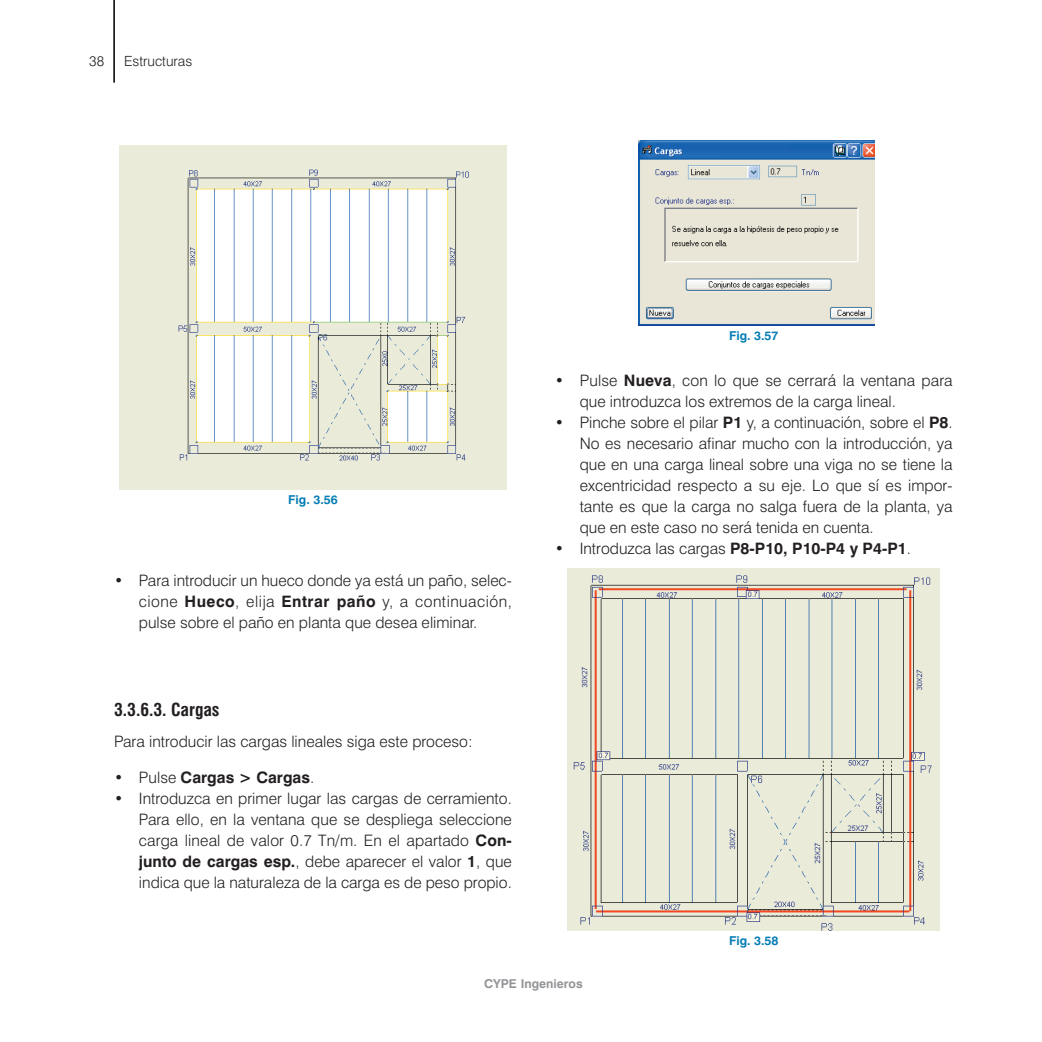
<style>
.page{position:relative;width:1042px;height:1042px;background:#fff}
.page>*{position:absolute;margin:0;border:0;box-sizing:border-box;transform-origin:0 0}
.t1{font:700 condensed 17.5px "Swiss 721 BT";color:#231f20}
.t2{font:300 15.75px/21px "Swiss 721 BT";color:#231f20;text-align:justify}
.t3{font:700 15.75px "Swiss 721 BT";color:#231f20}
.t4{font:300 14px "Swiss 721 BT";color:#231f20}
.t5{font:700 12.25px "Swiss 721 BT";color:#057db4}
.t6{font:700 12.25px "Swiss 721 BT";color:#939598}
.s1{font-weight:700}
.s2{font-weight:300}
</style>
<div class="page">
<img style="left:119px;top:146px;width:388px;height:343px">
<hr style="left:113px;top:0;width:2px;height:83px;background:#231f20">
<img style="left:568px;top:568px;width:372px;height:362px">
<img style="left:638px;top:140px;width:236px;height:185px">
<p class="t4" style="left:89px;top:53px;width:16px">38</p>
<p class="t4" style="left:124px;top:53px;width:70px">Estructuras</p>
<p class="t5" style="left:288px;top:492px;width:51px">Fig. 3.56</p>
<p class="t2" style="left:139px;top:569px;width:374px;text-indent:-25px">• Para introducir un hueco donde ya está un paño, selec&shy;cione <span class="s1">Hueco</span>, elija <span class="s1">Entrar paño</span> y, a continuación, pulse sobre el paño en planta que desea eliminar.</p>
<p class="t1" style="left:114px;top:700px;width:107px">3.3.6.3. Cargas</p>
<p class="t2" style="left:114px;top:731px;width:360px">Para introducir las cargas lineales siga este proceso:</p>
<p class="t3" style="left:114px;top:768px;width:202px"><span class="s2">• Pulse</span> Cargas &gt; Cargas<span class="s2">.</span></p>
<p class="t2" style="left:139px;top:788px;width:374px;text-indent:-25px">• Introduzca en primer lugar las cargas de cerramiento.<br>Para ello, en la ventana que se despliega seleccione carga lineal de valor 0.7 Tn/m. En el apartado <span class="s1">Con&shy;junto de cargas esp.</span>, debe aparecer el valor <span class="s1">1</span>, que indica que la naturaleza de la carga es de peso propio.</p>
<p class="t5" style="left:729px;top:328px;width:51px">Fig. 3.57</p>
<p class="t2" style="left:580px;top:370px;width:374px;text-indent:-25px">• Pulse <span class="s1">Nueva</span>, con lo que se cerrará la ventana para que introduzca los extremos de la carga lineal.</p>
<p class="t2" style="left:580px;top:412px;width:374px;text-indent:-25px">• Pinche sobre el pilar <span class="s1">P1</span> y, a continuación, sobre el <span class="s1">P8</span>.<br>No es necesario afinar mucho con la introducción, ya que en una carga lineal sobre una viga no se tiene la excentricidad respecto a su eje. Lo que sí es impor&shy;tante es que la carga no salga fuera de la planta, ya que en este caso no será tenida en cuenta.</p>
<p class="t2" style="left:555px;top:538px;width:357px">• Introduzca las cargas <span class="s1">P8-P10, P10-P4 y P4-P1</span>.</p>
<p class="t5" style="left:729px;top:933px;width:51px">Fig. 3.58</p>
<p class="t6" style="left:484px;top:976px;width:100px">CYPE Ingenieros</p>
</div>
